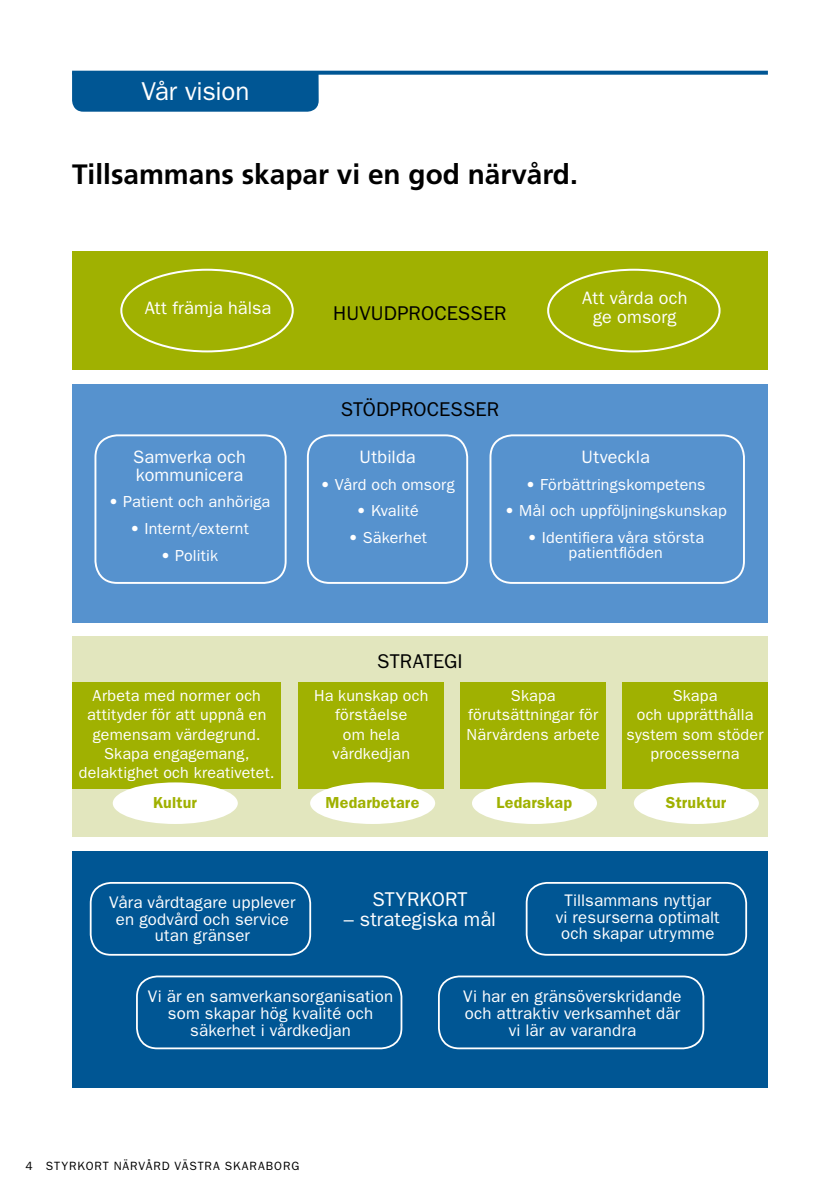
<style>
.page{position:relative;width:840px;height:1191px;background:#fff}
.page>*{position:absolute;margin:0;border:0;box-sizing:border-box;transform-origin:0 0}
.t1{font:700 28px "Frutiger";color:#000}
.t2{font:26px "Franklin Gothic";letter-spacing:-.01em;color:#fff}
.t3{font:20px "Franklin Gothic";color:#000}
.t4{font:20px "Franklin Gothic";letter-spacing:.005em;color:#fff}
.t5{font:18px/19.2px "Franklin Gothic";letter-spacing:.01em;color:#fff;text-align:center}
.t6{font:16.8px/16.8px "Franklin Gothic";letter-spacing:.015em;color:#fff;text-align:center}
.t7{font:16px/19.2px "Franklin Gothic";letter-spacing:.015em;color:#fff;text-align:center}
.t8{font:600 16px "Franklin Gothic";letter-spacing:.015em;color:#a0b101}
.t9{font:12px "Franklin Gothic";letter-spacing:.075em;color:#000}
</style>
<div class="page">
<div style="left:72px;top:850px;width:695px;height:237px;background:#005694"></div>
<div style="left:72px;top:636px;width:695px;height:201px;background:#e2e6be"></div>
<div style="left:72px;top:252px;width:695px;height:118px;background:#a0b101"></div>
<div style="left:72px;top:384px;width:695px;height:238px;background:#5692ce"></div>
<div style="left:72px;top:75px;width:246px;height:37px;background:#005694"></div>
<svg style="left:72px;top:71px;width:695px;height:4px;fill:#005694"></svg>
<div style="left:120px;top:269px;width:173px;height:83px;border:2px solid #fff;border-radius:50%"></div>
<div style="left:547px;top:269px;width:173px;height:83px;border:2px solid #fff;border-radius:50%"></div>
<div style="left:94px;top:434px;width:192px;height:150px;border:2px solid #fff;border-radius:22px"></div>
<div style="left:307px;top:434px;width:161px;height:150px;border:2px solid #fff;border-radius:22px"></div>
<div style="left:489px;top:434px;width:255px;height:150px;border:2px solid #fff;border-radius:22px"></div>
<div style="left:73px;top:682px;width:208px;height:106px;background:#a0b101"></div>
<div style="left:298px;top:682px;width:146px;height:106px;background:#a0b101"></div>
<div style="left:460px;top:682px;width:145px;height:106px;background:#a0b101"></div>
<div style="left:622px;top:682px;width:145px;height:106px;background:#a0b101"></div>
<div style="left:113px;top:782px;width:125px;height:42px;background:#fff;border-radius:50%"></div>
<div style="left:310px;top:782px;width:125px;height:42px;background:#fff;border-radius:50%"></div>
<div style="left:471px;top:782px;width:125px;height:42px;background:#fff;border-radius:50%"></div>
<div style="left:633px;top:782px;width:125px;height:42px;background:#fff;border-radius:50%"></div>
<div style="left:90px;top:882px;width:221px;height:73px;border:2px solid #fff;border-radius:20px"></div>
<div style="left:525px;top:882px;width:221px;height:73px;border:2px solid #fff;border-radius:20px"></div>
<div style="left:136px;top:975px;width:266px;height:74px;border:2px solid #fff;border-radius:20px"></div>
<div style="left:437px;top:975px;width:267px;height:74px;border:2px solid #fff;border-radius:20px"></div>
<h2 class="t2" style="left:141px;top:76px;width:109px">Vår vision</h2>
<h1 class="t1" style="left:72px;top:158px;width:507px">Tillsammans skapar vi en god närvård.</h1>
<p class="t5" style="left:145px;top:298px;width:128px">Att främja hälsa</p>
<p class="t5" style="left:582px;top:288px;width:107px">Att vårda och ge omsorg</p>
<p class="t3" style="left:333px;top:301px;width:175px">HUVUDPROCESSER</p>
<p class="t5" style="left:133px;top:447px;width:114px;line-height:18px;text-align:left">Samverka och kommunicera</p>
<p class="t7" style="left:109px;top:492px;width:163px">• Patient och anhöriga</p>
<p class="t7" style="left:130px;top:519px;width:120px">• Internt/externt</p>
<p class="t7" style="left:160px;top:545px;width:59px">• Politik</p>
<p class="t3" style="left:340px;top:398px;width:160px">STÖDPROCESSER</p>
<p class="t5" style="left:359px;top:447px;width:57px">Utbilda</p>
<p class="t7" style="left:320px;top:474px;width:136px">• Vård och omsorg</p>
<p class="t7" style="left:356px;top:501px;width:64px">• Kvalité</p>
<p class="t7" style="left:348px;top:527px;width:80px">• Säkerhet</p>
<p class="t5" style="left:581px;top:447px;width:70px">Utveckla</p>
<p class="t7" style="left:525px;top:474px;width:181px">• Förbättringskompetens</p>
<p class="t7" style="left:504px;top:501px;width:223px">• Mål och uppföljningskunskap</p>
<p class="t7" style="left:527px;top:529px;width:178px;line-height:15.4px">• Identifiera våra största patientflöden</p>
<p class="t3" style="left:377px;top:650px;width:87px">STRATEGI</p>
<p class="t7" style="left:79px;top:686px;width:197px">Arbeta med normer och attityder för att uppnå en gemensam värdegrund.<br>Skapa engagemang, delaktighet och kreativetet.</p>
<p class="t7" style="left:314px;top:686px;width:116px">Ha kunskap och förståelse<br>om hela vårdkedjan</p>
<p class="t7" style="left:466px;top:686px;width:135px">Skapa förutsättningar för<br>Närvårdens arbete</p>
<p class="t7" style="left:626px;top:686px;width:138px">Skapa<br>och upprätthålla system som stöder processerna</p>
<p class="t8" style="left:153px;top:793px;width:45px">Kultur</p>
<p class="t8" style="left:325px;top:793px;width:95px">Medarbetare</p>
<p class="t8" style="left:496px;top:793px;width:77px">Ledarskap</p>
<p class="t8" style="left:665px;top:793px;width:62px">Struktur</p>
<p class="t4" style="left:372px;top:888px;width:97px">STYRKORT</p>
<p class="t4" style="left:343px;top:907px;width:154px">– strategiska mål</p>
<p class="t6" style="left:109px;top:893px;width:188px">Våra vårdtagare upplever en godvård och service utan gränser</p>
<p class="t6" style="left:555px;top:891px;width:165px">Tillsammans nyttjar<br>vi resurserna optimalt och skapar utrymme</p>
<p class="t6" style="left:148px;top:987px;width:246px">Vi är en samverkansorganisation som skapar hög kvalité och säkerhet i vårdkedjan</p>
<p class="t6" style="left:463px;top:987px;width:220px">Vi har en gränsöverskridande och attraktiv verksamhet där vi lär av varandra</p>
<p class="t9" style="left:26px;top:1158px;width:275px">4 STYRKORT NÄRVÅRD VÄSTRA SKARABORG</p>
</div>
